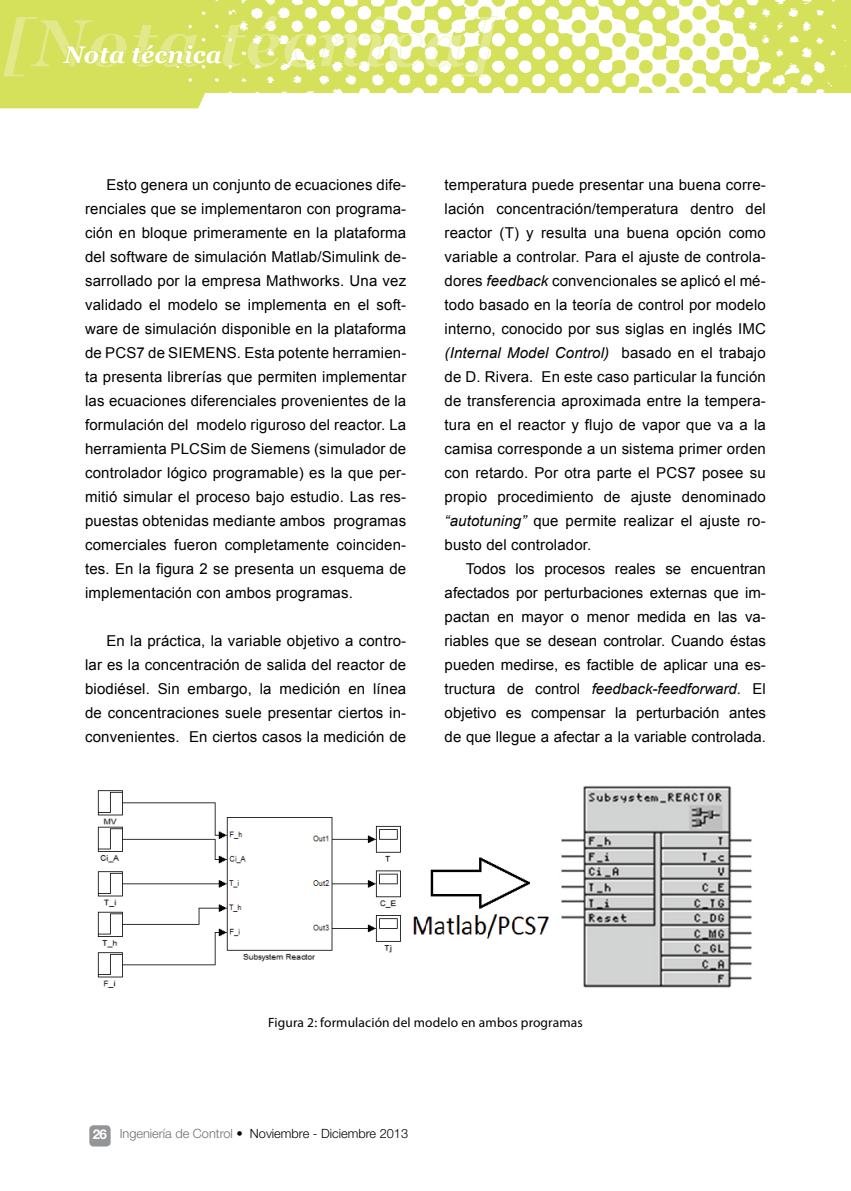
<style>
.page{position:relative;width:851px;height:1191px;background:#fff}
.page>*{position:absolute;margin:0;border:0;box-sizing:border-box;transform-origin:0 0}
.t1{font:italic 700 24px "Georgia";color:#fff}
.t2{font:15px/24px "Arial";letter-spacing:.01em;color:#000;text-align:justify}
.t3{font:13.5px "Myriad Pro";letter-spacing:.01em;color:#000}
.t4{font:300 12.75px "Helvetica Neue LT Std";color:#000}
.s1{font-style:italic}
.s2{font-weight:700;font-size:13.5px;color:#fff}
.s3{color:#6d6e71}
</style>
<div class="page">
<div style="left:89px;top:1125px;width:22px;height:21px;background:#939598;border-radius:4px"></div>
<svg style="left:0;top:0;width:836px;height:109px"></svg>
<img style="left:97px;top:786px;width:655px;height:202px">
<h1 class="t1" style="left:64px;top:39px;width:159px">Nota técnica</h1>
<p class="t2" style="left:85px;top:172px;width:323px;text-indent:21px">Esto genera un conjunto de ecuaciones dife&shy;renciales que se implementaron con programa&shy;ción en bloque primeramente en la plataforma del software de simulación Matlab/Simulink de&shy;sarrollado por la empresa Mathworks. Una vez validado el modelo se implementa en el soft&shy;ware de simulación disponible en la plataforma de PCS7 de SIEMENS. Esta potente herramien&shy;ta presenta librerías que permiten implementar las ecuaciones diferenciales provenientes de la formulación del modelo riguroso del reactor. La herramienta PLCSim de Siemens (simulador de controlador lógico programable) es la que per&shy;mitió simular el proceso bajo estudio. Las res&shy;puestas obtenidas mediante ambos programas comerciales fueron completamente coinciden&shy;tes. En la figura 2 se presenta un esquema de implementación con ambos programas.</p>
<p class="t2" style="left:85px;top:628px;width:322px;text-indent:21px">En la práctica, la variable objetivo a contro&shy;lar es la concentración de salida del reactor de biodiésel. Sin embargo, la medición en línea de concentraciones suele presentar ciertos in&shy;convenientes. En ciertos casos la medición de</p>
<p class="t2" style="left:444px;top:172px;width:323px">temperatura puede presentar una buena corre&shy;lación concentración/temperatura dentro del reactor (T) y resulta una buena opción como variable a controlar. Para el ajuste de controla&shy;dores <span class="s1">feedback</span> convencionales se aplicó el mé&shy;todo basado en la teoría de control por modelo interno, conocido por sus siglas en inglés IMC <span class="s1">(Internal Model Control)</span> basado en el trabajo de D. Rivera. En este caso particular la función de transferencia aproximada entre la tempera&shy;tura en el reactor y flujo de vapor que va a la camisa corresponde a un sistema primer orden con retardo. Por otra parte el PCS7 posee su propio procedimiento de ajuste denominado <span class="s1">“autotuning”</span> que permite realizar el ajuste ro&shy;busto del controlador.</p>
<p class="t2" style="left:444px;top:556px;width:323px;text-indent:21px">Todos los procesos reales se encuentran afectados por perturbaciones externas que im&shy;pactan en mayor o menor medida en las va&shy;riables que se desean controlar. Cuando éstas pueden medirse, es factible de aplicar una es&shy;tructura de control <span class="s1">feedback-feedforward</span>. El objetivo es compensar la perturbación antes de que llegue a afectar a la variable controlada.</p>
<p class="t3" style="left:268px;top:1014px;width:316px">Figura 2: formulación del modelo en ambos programas</p>
<p class="t4" style="left:93px;top:1125px;width:317px"><span class="s2">26</span> <span class="s3">Ingeniería de Control</span> • Noviembre - Diciembre 2013</p>
</div>
